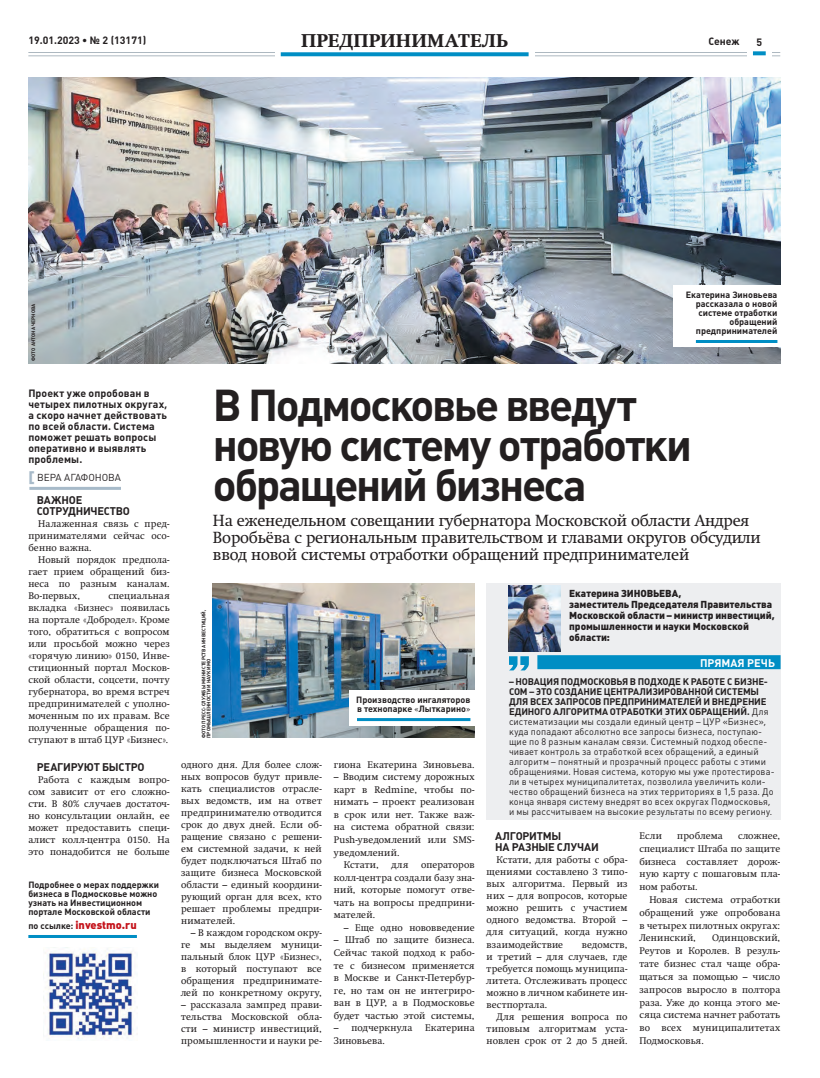
<style>
.page{position:relative;width:820px;height:1078px;background:#fff}
.page>*{position:absolute;margin:0;border:0;box-sizing:border-box;transform-origin:0 0}
.t1{font:700 44px/40px "Plumb";letter-spacing:-.055em;color:#231f20}
.t2{font:18px "Swift Extra Bold C";letter-spacing:.015em;color:#231f20}
.t3{font:16px/17px "Swift C";letter-spacing:-.01em;color:#231f20}
.t4{font:700 11px/11px "Plumb";letter-spacing:-.02em;color:#231f20}
.t5{font:900 11px "Plumb";color:#c4121a}
.t6{font:700 11px "Plumb";color:#fff}
.t7{font:700 10.5px/11px "Plumb";letter-spacing:.01em;color:#231f20}
.t8{font:10px/11px "Plumb Black C";letter-spacing:-.005em;color:#231f20}
.t9{font:10px "Plumb";color:#231f20}
.t10{font:9.6px/12px "Swift C";letter-spacing:.015em;color:#231f20;text-align:justify}
.t11{font:9.5px/10px "Plumb";letter-spacing:.015em;color:#231f20;scale:.96 1}
.t12{font:700 9px/9px "Plumb";color:#231f20}
.t13{font:700 5px/5px "Plumb";color:#231f20}
.s1{font-weight:900;font-size:15px;color:#a7bac9}
.s2{font-weight:700;font-size:9px;color:#231f20}
.s3{font-family:"PT Serif";font-weight:400}
.s4{font-weight:700}
</style>
<div class="page">
<hr style="left:28px;top:52px;width:752px;height:1px;background:#adb8c0">
<hr style="left:28px;top:55px;width:752px;height:1px;background:#adb8c0">
<div style="left:747px;top:37px;width:24px;height:26px;background:#fff"></div>
<svg style="left:753px;top:51px;width:12px;height:4px"></svg>
<div style="left:275px;top:34px;width:259px;height:26px;background:#fff"></div>
<svg style="left:280px;top:52px;width:248px;height:4px"></svg>
<hr style="left:29px;top:487px;width:92px;height:3px;background:#a7bac9">
<img style="left:28px;top:77px;width:752px;height:286px">
<div style="left:486px;top:583px;width:294px;height:236px;background:#edeef0"></div>
<div style="left:537px;top:655px;width:243px;height:14px;background:#008ec4"></div>
<svg style="left:509px;top:656px;width:19px;height:14px"></svg>
<img style="left:508px;top:585px;width:52px;height:66px">
<hr style="left:28px;top:934px;width:109px;height:3px;background:#008ec4">
<img style="left:45px;top:947px;width:89px;height:92px">
<img style="left:213px;top:583px;width:262px;height:154px">
<div style="left:673px;top:285px;width:109px;height:62px;background:#fff"></div>
<hr style="left:695px;top:340px;width:82px;height:3px;background:#008ec4">
<div style="left:349px;top:690px;width:127px;height:35px;background:#fff"></div>
<hr style="left:357px;top:718px;width:113px;height:3px;background:#008ec4">
<p class="t7" style="left:28px;top:35px;width:119px">19.01.2023 • № 2 (13171)</p>
<p class="t2" style="left:301px;top:30px;width:208px">ПРЕДПРИНИМАТЕЛЬ</p>
<p class="t7" style="left:708px;top:35px;width:33px">Сенеж</p>
<p class="t7" style="left:756px;top:37px;width:7px">5</p>
<p class="t13" style="left:31px;top:360px;width:59px;rotate:-90deg">ФОТО АНТОНА ЧЕРНОВА</p>
<p class="t12" style="left:685px;top:290px;width:93px;text-align:right">Екатерина Зиновьева рассказала о новой системе отработки обращений предпринимателей</p>
<p class="t7" style="left:28px;top:387px;width:140px">Проект уже опробован в четырех пилотных округах, а скоро начнет действовать по всей области. Система поможет решать вопросы оперативно и выявлять проблемы.</p>
<p class="t9" style="left:28px;top:472px;width:94px"><span class="s1">[[</span> ВЕРА АГАФОНОВА</p>
<p class="t4" style="left:37px;top:494px;width:95px">ВАЖНОЕ<br>СОТРУДНИЧЕСТВО</p>
<p class="t10" style="left:38px;top:517px;width:133px">Налаженная связь с пред-</p>
<p class="t10" style="left:28px;top:529px;width:143px">принимателями сейчас осо-</p>
<p class="t10" style="left:28px;top:541px;width:65px">бенно важна.</p>
<p class="t10" style="left:38px;top:553px;width:133px">Новый порядок предпола-</p>
<p class="t10" style="left:28px;top:565px;width:143px">гает прием обращений биз-</p>
<p class="t10" style="left:28px;top:577px;width:143px">неса по разным каналам.</p>
<p class="t10" style="left:28px;top:589px;width:53px">Во-первых,</p>
<p class="t10" style="left:28px;top:589px;width:143px;text-indent:80px">специальная вкладка «Бизнес» появилась на портале «Добродел». Кроме того, обратиться с вопросом или просьбой можно через «горячую линию» 0150, Инве&shy;стиционный портал Москов&shy;ской области, соцсети, почту губернатора, во время встреч предпринимателей с уполно&shy;моченным по их правам. Все полученные обращения по&shy;ступают в штаб ЦУР «Бизнес».</p>
<p class="t4" style="left:37px;top:761px;width:109px">РЕАГИРУЮТ БЫСТРО</p>
<p class="t10" style="left:28px;top:774px;width:143px;text-indent:10px">Работа с каждым вопро&shy;сом зависит от его сложно&shy;сти. В 80% случаев достаточ&shy;но консультации онлайн, ее может предоставить специ&shy;алист колл-центра 0150. На это понадобится не больше</p>
<p class="t12" style="left:28px;top:880px;width:132px">Подробнее о мерах поддержки бизнеса в Подмосковье можно узнать на Инвестиционном портале Московской области</p>
<p class="t5" style="left:28px;top:918px;width:110px"><span class="s2">по ссылке:</span> investmo.ru</p>
<p class="t1" style="left:213px;top:385px;width:480px">В Подмосковье введут новую систему отработки обращений бизнеса</p>
<p class="t3" style="left:213px;top:512px;width:549px">На еженедельном совещании губернатора Московской области Андрея<br>Воробьёва с региональным правительством и главами округов обсудили ввод новой системы отработки обращений предпринимателей</p>
<p class="t13" style="left:201px;top:737px;width:130px;rotate:-90deg">ФОТО ПРЕСС-СЛУЖБЫ МИНИСТЕРСТВА ИНВЕСТИЦИЙ,<br>ПРОМЫШЛЕННОСТИ И НАУКИ МО</p>
<p class="t10" style="left:181px;top:758px;width:142px">одного дня. Для более слож&shy;ных вопросов будут привле&shy;кать специалистов отрасле&shy;вых ведомств, им на ответ предпринимателю отводится срок до двух дней. Если об&shy;ращение связано с решени&shy;ем системной задачи, к ней будет подключаться Штаб по защите бизнеса Московской области – единый координи&shy;рующий орган для всех, кто решает проблемы предпри&shy;нимателей.</p>
<p class="t10" style="left:181px;top:926px;width:142px;text-indent:10px">– В каждом городском окру&shy;ге мы выделяем муници&shy;пальный блок ЦУР «Бизнес», в который поступают все обращения предпринимате&shy;лей по конкретному округу,</p>
<p class="t10" style="left:181px;top:998px;width:142px">– рассказала зампред прави&shy;тельства Московской обла&shy;сти – министр инвестиций, промышленности и науки ре-</p>
<p class="t12" style="left:356px;top:695px;width:116px">Производство ингаляторов в технопарке <span class="s3">«</span>Лыткарино<span class="s3">»</span></p>
<p class="t10" style="left:334px;top:758px;width:142px">гиона Екатерина Зиновьева.</p>
<p class="t10" style="left:334px;top:770px;width:142px">– Вводим систему дорожных</p>
<p class="t10" style="left:334px;top:783px;width:142px">карт в Redmine, чтобы по-</p>
<p class="t10" style="left:334px;top:795px;width:142px">нимать – проект реализован</p>
<p class="t10" style="left:334px;top:808px;width:142px">в срок или нет. Также важ-</p>
<p class="t10" style="left:334px;top:820px;width:142px">на система обратной связи:</p>
<p class="t10" style="left:334px;top:833px;width:142px">Push-уведомлений или SMS-</p>
<p class="t10" style="left:334px;top:846px;width:67px">уведомлений.</p>
<p class="t10" style="left:343px;top:858px;width:36px">Кстати,</p>
<p class="t10" style="left:391px;top:858px;width:18px">для</p>
<p class="t10" style="left:334px;top:858px;width:142px;line-height:12.5px;text-indent:87px">операторов колл-центра создали базу зна&shy;ний, которые помогут отве&shy;чать на вопросы предприни&shy;мателей.</p>
<p class="t10" style="left:343px;top:921px;width:132px">– Еще одно нововведение</p>
<p class="t10" style="left:334px;top:933px;width:142px;line-height:12.6px">– Штаб по защите бизнеса.<br>Сейчас такой подход к рабо&shy;те с бизнесом применяется в Москве и Санкт-Петербур&shy;ге, но там он не интегриро&shy;ван в ЦУР, а в Подмосковье будет частью этой системы,</p>
<p class="t10" style="left:334px;top:1021px;width:80px">– подчеркнула</p>
<p class="t10" style="left:425px;top:1021px;width:51px">Екатерина</p>
<p class="t10" style="left:334px;top:1034px;width:53px">Зиновьева.</p>
<p class="t8" style="left:569px;top:587px;width:207px">Екатерина ЗИНОВЬЕВА,<br>заместитель Председателя Правительства<br>Московской области – министр инвестиций, промышленности и науки Московской области:</p>
<p class="t6" style="left:699px;top:657px;width:76px">ПРЯМАЯ РЕЧЬ</p>
<p class="t11" style="left:509px;top:676px;width:278px"><span class="s4">– НОВАЦИЯ ПОДМОСКОВЬЯ В ПОДХОДЕ К РАБОТЕ С БИЗНЕ-СОМ – ЭТО СОЗДАНИЕ ЦЕНТРАЛИЗИРОВАННОЙ СИСТЕМЫ ДЛЯ ВСЕХ ЗАПРОСОВ ПРЕДПРИНИМАТЕЛЕЙ И ВНЕДРЕНИЕ ЕДИНОГО АЛГОРИТМА ОТРАБОТКИ ЭТИХ ОБРАЩЕНИЙ.</span> Для систематизации мы создали единый центр – ЦУР «Бизнес», куда попадают абсолютно все запросы бизнеса, поступаю&shy;щие по 8 разным каналам связи. Системный подход обеспе&shy;чивает контроль за отработкой всех обращений, а единый алгоритм – понятный и прозрачный процесс работы с этими обращениями. Новая система, которую мы уже протестирова&shy;ли в четырех муниципалитетах, позволила увеличить коли&shy;чество обращений бизнеса на этих территориях в 1,5 раза. До конца января систему внедрят во всех округах Подмосковья, и мы рассчитываем на высокие результаты по всему региону.</p>
<p class="t4" style="left:495px;top:830px;width:105px">АЛГОРИТМЫ<br>НА РАЗНЫЕ СЛУЧАИ</p>
<p class="t10" style="left:486px;top:853px;width:142px;text-indent:10px">Кстати, для работы с обра&shy;щениями составлено 3 типо&shy;вых алгоритма. Первый из них – для вопросов, которые можно решить с участием одного ведомства. Второй – для ситуаций, когда нужно взаимодействие</p>
<p class="t10" style="left:581px;top:938px;width:47px">ведомств,</p>
<p class="t10" style="left:486px;top:950px;width:142px">и третий – для случаев, где</p>
<p class="t10" style="left:486px;top:962px;width:142px">требуется помощь муниципа-</p>
<p class="t10" style="left:486px;top:974px;width:142px">литета. Отслеживать процесс</p>
<p class="t10" style="left:486px;top:986px;width:142px">можно в личном кабинете ин-</p>
<p class="t10" style="left:486px;top:998px;width:62px">вестпортала.</p>
<p class="t10" style="left:496px;top:1010px;width:132px">Для решения вопроса по</p>
<p class="t10" style="left:486px;top:1022px;width:142px">типовым алгоритмам уста-</p>
<p class="t10" style="left:486px;top:1034px;width:142px">новлен срок от 2 до 5 дней.</p>
<p class="t10" style="left:639px;top:829px;width:24px">Если</p>
<p class="t10" style="left:677px;top:829px;width:47px">проблема</p>
<p class="t10" style="left:737px;top:829px;width:44px">сложнее,</p>
<p class="t10" style="left:639px;top:842px;width:142px">специалист Штаба по защите</p>
<p class="t10" style="left:639px;top:855px;width:142px">бизнеса составляет дорож-</p>
<p class="t10" style="left:639px;top:867px;width:142px">ную карту с пошаговым пла-</p>
<p class="t10" style="left:639px;top:880px;width:60px">ном работы.</p>
<p class="t10" style="left:649px;top:893px;width:132px">Новая система отработки</p>
<p class="t10" style="left:639px;top:906px;width:142px">обращений уже опробована</p>
<p class="t10" style="left:639px;top:919px;width:142px">в четырех пилотных округах:</p>
<p class="t10" style="left:639px;top:931px;width:58px">Ленинский,</p>
<p class="t10" style="left:639px;top:931px;width:142px;line-height:12.8px;text-indent:73px">Одинцовский, Реутов и Королев. В резуль&shy;тате бизнес стал чаще обра&shy;щаться за помощью – число запросов выросло в полтора раза. Уже до конца этого ме&shy;сяца система начнет работать во всех муниципалитетах Подмосковья.</p>
</div>
